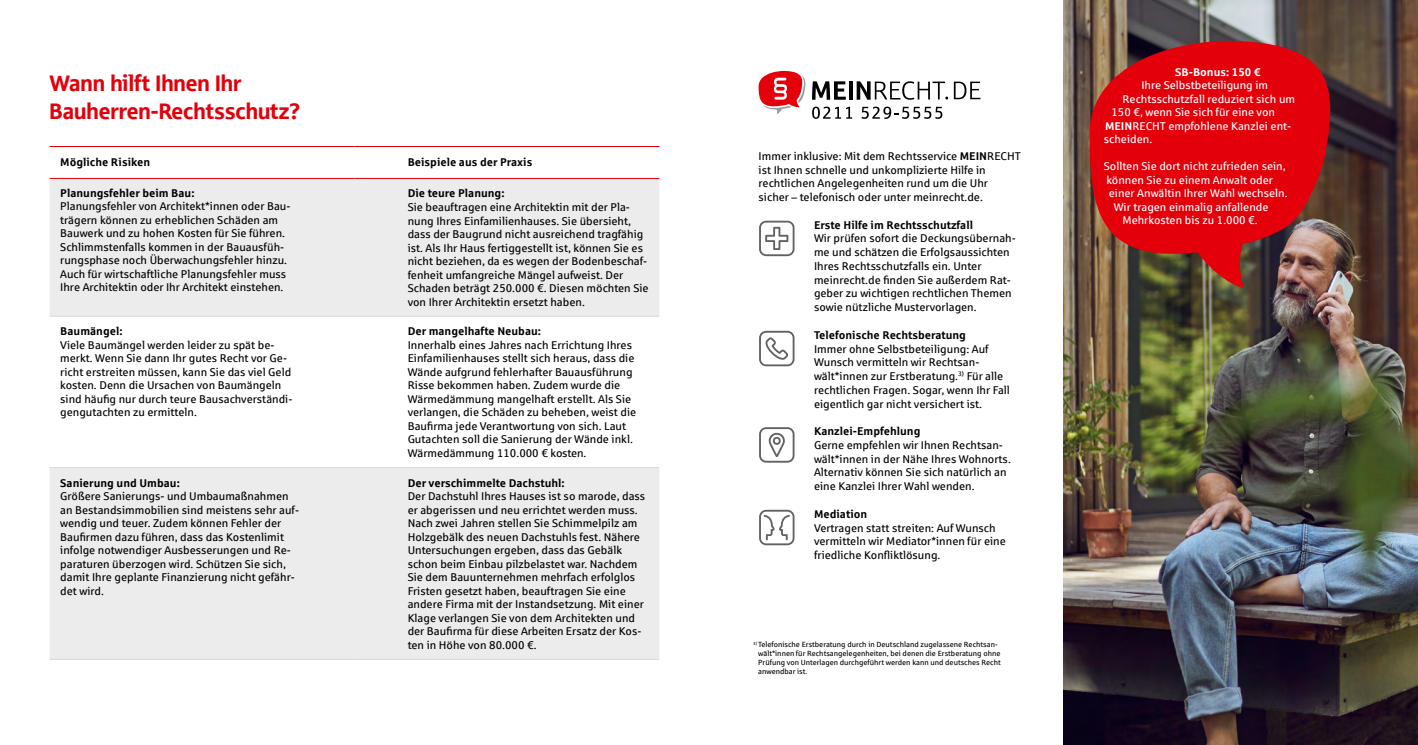
<style>
.page{position:relative;width:1418px;height:745px;background:#fff}
.page>*{position:absolute;margin:0;border:0;box-sizing:border-box;transform-origin:0 0}
.t1{font:22.5px/27px "Sparkasse Head";color:#e3000b}
.t2{font:11.25px/13.5px "Sparkasse Rg";color:#000}
.t3{font:11.25px "Sparkasse Rg";color:#fff}
.t4{font:700 11.25px "Sparkasse Rg";color:#000}
.t5{font:700 11.25px "Sparkasse Rg";color:#fff}
.t6{font:7.5px/9px "Sparkasse Rg";color:#000}
.s1{font-weight:700}
</style>
<div class="page">
<img style="left:1063px;top:0;width:354px;height:744px">
<svg style="left:50px;top:179px;width:609px;height:479px;fill:#ececec"></svg>
<hr style="left:50px;top:315px;width:304px;height:1px;background:#dbdad9">
<hr style="left:354px;top:315px;width:305px;height:1px;background:#dbdad9">
<hr style="left:50px;top:467px;width:304px;height:1px;background:#dbdad9">
<hr style="left:50px;top:658px;width:304px;height:1px;background:#dbdad9">
<hr style="left:354px;top:467px;width:305px;height:1px;background:#dbdad9">
<hr style="left:354px;top:658px;width:305px;height:1px;background:#dbdad9">
<hr style="left:50px;top:146px;width:304px;height:1px;background:#e3000b">
<hr style="left:354px;top:146px;width:305px;height:1px;background:#e3000b">
<hr style="left:50px;top:178px;width:304px;height:1px;background:#e3000b">
<hr style="left:354px;top:178px;width:305px;height:1px;background:#e3000b">
<svg style="left:1089px;top:36px;width:249px;height:231px;background:#c4151a"></svg>
<svg style="left:1181px;top:235px;width:77px;height:53px;background:#9b2621"></svg>
<svg style="left:759px;top:220px;width:35px;height:36px"></svg>
<svg style="left:759px;top:330px;width:35px;height:36px"></svg>
<svg style="left:759px;top:427px;width:35px;height:35px"></svg>
<svg style="left:759px;top:509px;width:35px;height:36px"></svg>
<svg style="left:758px;top:71px;width:48px;height:43px"></svg>
<svg style="left:812px;top:81px;width:33px;height:19px"></svg>
<svg style="left:849px;top:81px;width:3px;height:19px"></svg>
<svg style="left:856px;top:81px;width:124px;height:19px"></svg>
<svg style="left:812px;top:106px;width:40px;height:13px"></svg>
<svg style="left:861px;top:106px;width:81px;height:13px"></svg>
<p class="t1" style="left:50px;top:69px;width:252px">Wann hilft Ihnen Ihr<br>Bauherren-Rechtsschutz?</p>
<p class="t4" style="left:60px;top:155px;width:91px">Mögliche Risiken</p>
<p class="t4" style="left:407px;top:155px;width:126px">Beispiele aus der Praxis</p>
<p class="t2" style="left:60px;top:186px;width:232px"><span class="s1">Planungsfehler beim Bau:<br></span>Planungsfehler von Architekt*innen oder Bau&shy;trägern können zu erheblichen Schäden am Bauwerk und zu hohen Kosten für Sie führen.<br>Schlimmstenfalls kommen in der Bauausfüh&shy;rungsphase noch Überwachungsfehler hinzu.<br>Auch für wirtschaftliche Planungsfehler muss Ihre Architektin oder Ihr Architekt einstehen.</p>
<p class="t2" style="left:407px;top:186px;width:242px"><span class="s1">Die teure Planung:<br></span>Sie beauftragen eine Architektin mit der Pla&shy;nung Ihres Einfamilienhauses. Sie übersieht, dass der Baugrund nicht ausreichend tragfähig ist. Als Ihr Haus fertiggestellt ist, können Sie es nicht beziehen, da es wegen der Bodenbeschaf&shy;fenheit umfangreiche Mängel aufweist. Der Schaden beträgt 250.000 €. Diesen möchten Sie von Ihrer Architektin ersetzt haben.</p>
<p class="t2" style="left:60px;top:324px;width:234px"><span class="s1">Baumängel:<br></span>Viele Baumängel werden leider zu spät be&shy;merkt. Wenn Sie dann Ihr gutes Recht vor Ge&shy;richt erstreiten müssen, kann Sie das viel Geld kosten. Denn die Ursachen von Baumängeln sind häufig nur durch teure Bausachverständi&shy;gengutachten zu ermitteln.</p>
<p class="t2" style="left:407px;top:324px;width:230px"><span class="s1">Der mangelhafte Neubau:<br></span>Innerhalb eines Jahres nach Errichtung Ihres Einfamilienhauses stellt sich heraus, dass die Wände aufgrund fehlerhafter Bauausführung Risse bekommen haben. Zudem wurde die Wärmedämmung mangelhaft erstellt. Als Sie verlangen, die Schäden zu beheben, weist die Baufirma jede Verantwortung von sich. Laut Gutachten soll die Sanierung der Wände inkl.<br>Wärmedämmung 110.000 € kosten.</p>
<p class="t2" style="left:60px;top:475px;width:240px"><span class="s1">Sanierung und Umbau:<br></span>Größere Sanierungs- und Umbaumaßnahmen an Bestandsimmobilien sind meistens sehr auf&shy;wendig und teuer. Zudem können Fehler der Baufirmen dazu führen, dass das Kostenlimit infolge notwendiger Ausbesserungen und Re&shy;paraturen überzogen wird. Schützen Sie sich, damit Ihre geplante Finanzierung nicht gefähr&shy;det wird.</p>
<p class="t2" style="left:407px;top:475px;width:239px"><span class="s1">Der verschimmelte Dachstuhl:<br></span>Der Dachstuhl Ihres Hauses ist so marode, dass er abgerissen und neu errichtet werden muss.<br>Nach zwei Jahren stellen Sie Schimmelpilz am Holzgebälk des neuen Dachstuhls fest. Nähere Untersuchungen ergeben, dass das Gebälk schon beim Einbau pilzbelastet war. Nachdem Sie dem Bauunternehmen mehrfach erfolglos Fristen gesetzt haben, beauftragen Sie eine andere Firma mit der Instandsetzung. Mit einer Klage verlangen Sie von dem Architekten und der Baufirma für diese Arbeiten Ersatz der Kos&shy;ten in Höhe von 80.000 €.</p>
<p class="t2" style="left:758px;top:149px;width:264px">Immer inklusive: Mit dem Rechtsservice <span class="s1">MEIN</span>RECHT ist Ihnen schnelle und unkomplizierte Hilfe in rechtlichen Angelegenheiten rund um die Uhr sicher – telefonisch oder unter meinrecht.de.</p>
<p class="t2" style="left:814px;top:217px;width:203px"><span class="s1">Erste Hilfe im Rechtsschutzfall<br></span>Wir prüfen sofort die Deckungsübernah&shy;me und schätzen die Erfolgsaussichten Ihres Rechtsschutzfalls ein. Unter meinrecht.de finden Sie außerdem Rat&shy;geber zu wichtigen rechtlichen Themen sowie nützliche Mustervorlagen.</p>
<p class="t2" style="left:814px;top:327px;width:197px"><span class="s1">Telefonische Rechtsberatung<br></span>Immer ohne Selbstbeteiligung: Auf Wunsch vermitteln wir Rechtsan&shy;wält*innen zur Erstberatung.<sup>3)</sup> Für alle rechtlichen Fragen. Sogar, wenn Ihr Fall eigentlich gar nicht versichert ist.</p>
<p class="t2" style="left:814px;top:424px;width:198px"><span class="s1">Kanzlei-Empfehlung<br></span>Gerne empfehlen wir Ihnen Rechtsan&shy;wält*innen in der Nähe Ihres Wohnorts.<br>Alternativ können Sie sich natürlich an eine Kanzlei Ihrer Wahl wenden.</p>
<p class="t2" style="left:814px;top:506px;width:193px"><span class="s1">Mediation<br></span>Vertragen statt streiten: Auf Wunsch vermitteln wir Mediator*innen für eine friedliche Konfliktlösung.</p>
<p class="t6" style="left:758px;top:639px;width:244px;text-indent:-5px"><sup>3)</sup> Telefonische Erstberatung durch in Deutschland zugelassene Rechtsan&shy;wält*innen für Rechtsangelegenheiten, bei denen die Erstberatung ohne Prüfung von Unterlagen durchgeführt werden kann und deutsches Recht anwendbar ist.</p>
<p class="t5" style="left:1175px;top:64px;width:87px">SB-Bonus: 150 €</p>
<p class="t3" style="left:1141px;top:78px;width:128px">Ihre Selbstbeteiligung im</p>
<p class="t3" style="left:1122px;top:92px;width:174px">Rechtsschutzfall reduziert sich um</p>
<p class="t3" style="left:1111px;top:105px;width:165px">150 €, wenn Sie sich für eine von</p>
<p class="t3" style="left:1105px;top:119px;width:188px"><span class="s1">MEIN</span>RECHT empfohlene Kanzlei ent-</p>
<p class="t3" style="left:1103px;top:132px;width:50px">scheiden.</p>
<p class="t3" style="left:1103px;top:159px;width:183px">Sollten Sie dort nicht zufrieden sein,</p>
<p class="t3" style="left:1106px;top:173px;width:168px">können Sie zu einem Anwalt oder</p>
<p class="t3" style="left:1108px;top:186px;width:180px">einer Anwältin Ihrer Wahl wechseln.</p>
<p class="t3" style="left:1113px;top:200px;width:156px">Wir tragen einmalig anfallende</p>
<p class="t3" style="left:1122px;top:213px;width:137px">Mehrkosten bis zu 1.000 €.</p>
</div>
